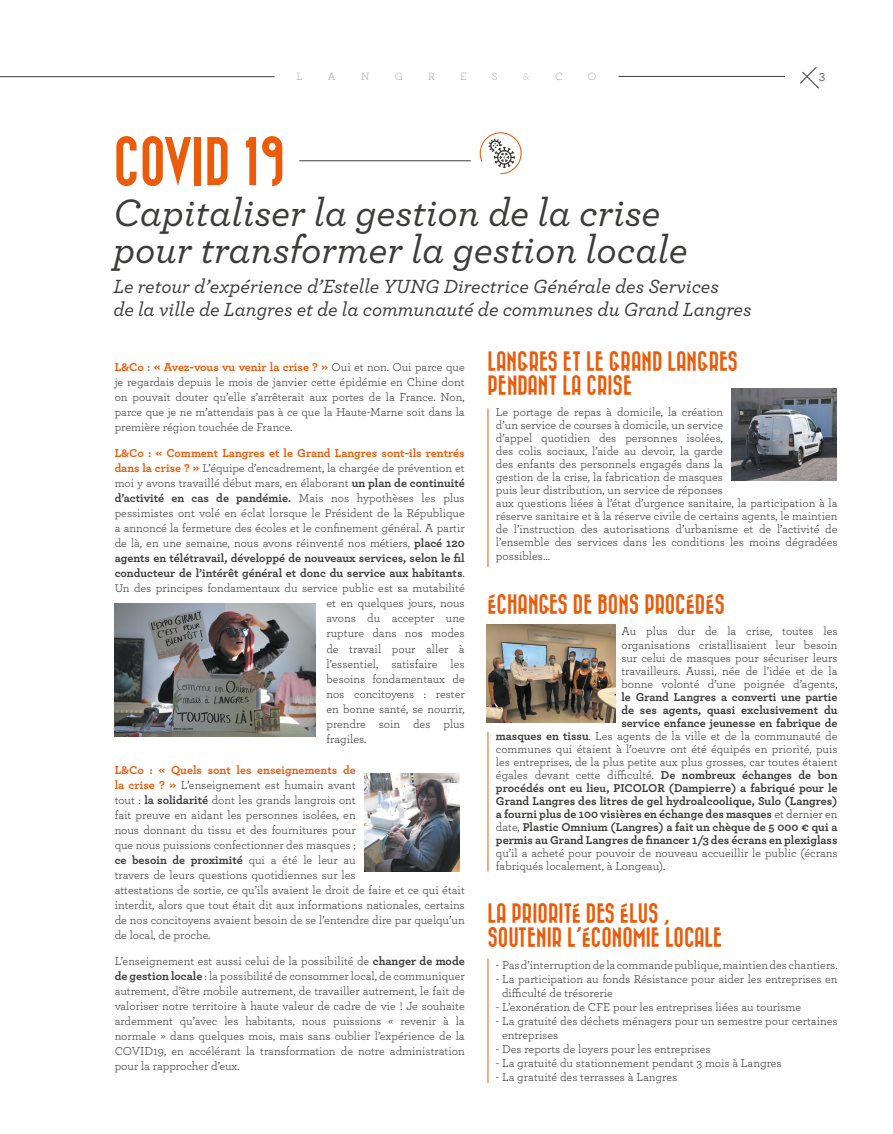
<style>
.page{position:relative;width:893px;height:1134px;background:#fff}
.page>*{position:absolute;margin:0;border:0;box-sizing:border-box;transform-origin:0 0}
.t1{font:50px "Bazar";color:#ea5b0b}
.t2{font:italic 500 40px/37px "Archer";color:#3c3c3b}
.t3{font:italic 500 20px/23px "Archer";color:#3c3c3b}
.t4{font:20px/24px "Bazar";color:#ea5b0b}
.t5{font:12px/15px "Archer";color:#3c3c3b}
.t6{font:700 12px/13px "Archer";color:#3c3c3b;text-align:right}
.t7{font:700 12px "Archer";color:#ea5b0b}
.t8{font:300 11px "Archer";color:#949494}
.t9{font:300 11px "Archer";color:#bababa}
.s1{font-weight:700;color:#ea5b0b}
.s2{font-weight:700}
.s3{font-weight:400}
</style>
<div class="page">
<hr style="left:0;top:76px;width:275px;height:1px;background:#3c3c3b">
<hr style="left:618px;top:76px;width:167px;height:1px;background:#3c3c3b">
<svg style="left:800px;top:67px;width:19px;height:22px"></svg>
<hr style="left:299px;top:160px;width:172px;height:1px;background:#3c3c3b">
<hr style="left:487px;top:408px;width:1px;height:159px;background:#ea5b0b">
<hr style="left:487px;top:732px;width:1px;height:140px;background:#ea5b0b">
<hr style="left:487px;top:959px;width:1px;height:124px;background:#ea5b0b">
<svg style="left:480px;top:132px;width:42px;height:42px"></svg>
<img style="left:115px;top:603px;width:200px;height:134px">
<img style="left:486px;top:624px;width:130px;height:99px">
<img style="left:364px;top:773px;width:95px;height:99px">
<img style="left:732px;top:389px;width:104px;height:91px">
<p class="t8" style="left:297px;top:69px;width:7px">L</p>
<p class="t8" style="left:328px;top:69px;width:9px">A</p>
<p class="t8" style="left:361px;top:69px;width:10px">N</p>
<p class="t8" style="left:395px;top:69px;width:10px">G</p>
<p class="t8" style="left:428px;top:69px;width:8px">R</p>
<p class="t8" style="left:460px;top:69px;width:8px">E</p>
<p class="t8" style="left:492px;top:69px;width:7px">S</p>
<p class="t9" style="left:523px;top:69px;width:8px">&amp;</p>
<p class="t8" style="left:555px;top:69px;width:9px">C</p>
<p class="t8" style="left:588px;top:69px;width:10px">O</p>
<p class="t5" style="left:819px;top:69px;width:8px">3</p>
<h1 class="t1" style="left:113px;top:136px;width:173px">COVID 19</h1>
<h2 class="t2" style="left:113px;top:192px;width:576px">Capitaliser la gestion de la crise pour transformer la gestion locale</h2>
<h3 class="t3" style="left:113px;top:274px;width:640px">Le retour d’expérience d’Estelle YUNG Directrice Générale des Services<br>de la ville de Langres et de la communauté de communes du Grand Langres</h3>
<p class="t5" style="left:115px;top:359px;width:352px;text-align:justify"><span class="s1">L&amp;Co : « Avez-vous vu venir la crise ? »</span> Oui et non. Oui parce que je regardais depuis le mois de janvier cette épidémie en Chine dont on pouvait douter qu’elle s’arrêterait aux portes de la France. Non, parce que je ne m’attendais pas à ce que la Haute-Marne soit dans la première région touchée de France.</p>
<p class="t7" style="left:115px;top:444px;width:352px">L&amp;Co : « Comment Langres et le Grand Langres sont-ils rentrés</p>
<p class="t5" style="left:115px;top:460px;width:352px"><span class="s1">dans la crise ? »</span> L’équipe d’encadrement, la chargée de prévention et</p>
<p class="t5" style="left:115px;top:475px;width:352px">moi y avons travaillé début mars, en élaborant <span class="s2">un plan de continuité</span></p>
<p class="t6" style="left:115px;top:491px;width:352px">d’activité en cas de pandémie. <span class="s3">Mais nos hypothèses les plus</span></p>
<p class="t5" style="left:115px;top:505px;width:352px">pessimistes ont volé en éclat lorsque le Président de la République</p>
<p class="t5" style="left:115px;top:520px;width:352px">a annoncé la fermeture des écoles et le confinement général. A partir</p>
<p class="t5" style="left:115px;top:535px;width:352px">de là, en une semaine, nous avons réinventé nos métiers, <span class="s2">placé 120</span></p>
<p class="t6" style="left:115px;top:551px;width:352px">agents en télétravail, développé de nouveaux services, selon le fil</p>
<p class="t6" style="left:115px;top:566px;width:352px">conducteur de l’intérêt général et donc du service aux habitants<span class="s3">.</span></p>
<p class="t5" style="left:115px;top:580px;width:352px">Un des principes fondamentaux du service public est sa mutabilité</p>
<p class="t5" style="left:326px;top:595px;width:140px">et en quelques jours, nous</p>
<p class="t5" style="left:326px;top:610px;width:140px">avons du accepter une</p>
<p class="t5" style="left:326px;top:625px;width:140px">rupture dans nos modes</p>
<p class="t5" style="left:326px;top:640px;width:140px">de travail pour aller à</p>
<p class="t5" style="left:326px;top:655px;width:140px">l’essentiel, satisfaire les</p>
<p class="t5" style="left:326px;top:670px;width:140px">besoins fondamentaux de</p>
<p class="t5" style="left:326px;top:685px;width:140px">nos concitoyens : rester</p>
<p class="t5" style="left:326px;top:700px;width:140px">en bonne santé, se nourrir,</p>
<p class="t5" style="left:326px;top:715px;width:140px">prendre soin des plus</p>
<p class="t5" style="left:326px;top:730px;width:42px">fragiles.</p>
<p class="t5" style="left:115px;top:762px;width:352px"><span class="s1">L&amp;Co : « Quels sont les enseignements de<br>la crise ? »</span> L’enseignement est humain avant<br>tout : <span class="s2">la solidarité</span> dont les grands langrois ont<br>fait preuve en aidant les personnes isolées, en<br>nous donnant du tissu et des fournitures pour<br>que nous puissions confectionner des masques ;<br><span class="s2">ce besoin de proximité</span> qui a été le leur au<br>travers de leurs questions quotidiennes sur les<br>attestations de sortie, ce qu’ils avaient le droit de faire et ce qui était interdit, alors que tout était dit aux informations nationales, certains de nos concitoyens avaient besoin de se l’entendre dire par quelqu’un de local, de proche.</p>
<p class="t5" style="left:115px;top:953px;width:352px;text-align:justify">L’enseignement est aussi celui de la possibilité de <span class="s2">changer de mode de gestion locale</span> : la possibilité de consommer local, de communiquer autrement, d’être mobile autrement, de travailler autrement, le fait de valoriser notre territoire à haute valeur de cadre de vie ! Je souhaite ardemment qu’avec les habitants, nous puissions « revenir à la normale » dans quelques mois, mais sans oublier l’expérience de la COVID19, en accélérant la transformation de notre administration pour la rapprocher d’eux.</p>
<h3 class="t4" style="left:487px;top:350px;width:252px">LANGRES ET LE GRAND LANGRES<br>PENDANT LA CRISE</h3>
<p class="t5" style="left:496px;top:405px;width:343px;line-height:13.1px">Le portage de repas à domicile, la création<br>d’un service de courses à domicile, un service<br>d’appel quotidien des personnes isolées,<br>des colis sociaux, l’aide au devoir, la garde<br>des enfants des personnels engagés dans la<br>gestion de la crise, la fabrication de masques<br>puis leur distribution, un service de réponses<br>aux questions liées à l’état d’urgence sanitaire, la participation à la réserve sanitaire et à la réserve civile de certains agents, le maintien de l’instruction des autorisations d’urbanisme et de l’activité de l’ensemble des services dans les conditions les moins dégradées possibles…</p>
<h3 class="t4" style="left:487px;top:593px;width:239px">ÉCHANGES DE BONS PROCÉDÉS</h3>
<p class="t5" style="left:621px;top:624px;width:218px;line-height:13.2px;text-align:justify">Au plus dur de la crise, toutes les organisations cristallisaient leur besoin sur celui de masques pour sécuriser leurs travailleurs. Aussi, née de l’idée et de la bonne volonté d’une poignée d’agents,</p>
<p class="t6" style="left:496px;top:690px;width:343px">le Grand Langres a converti une partie<br>de ses agents, quasi exclusivement du<br>service enfance jeunesse en fabrique de<br>masques en tissu<span class="s3">. Les agents de la ville et de la communauté de communes qui étaient à l’oeuvre ont été équipés en priorité, puis les entreprises, de la plus petite aux plus grosses, car toutes étaient égales devant cette difficulté.</span> De nombreux échanges de bon procédés ont eu lieu, PICOLOR (Dampierre) a fabriqué pour le Grand Langres des litres de gel hydroalcoolique, Sulo (Langres) a fourni plus de 100 visières en échange des masques <span class="s3">et dernier en date,</span> Plastic Omnium (Langres) a fait un chèque de 5 000 € qui a permis au Grand Langres de financer 1/3 des écrans en plexiglass</p>
<p class="t5" style="left:496px;top:846px;width:343px;line-height:13px">qu’il a acheté pour pouvoir de nouveau accueillir le public (écrans fabriqués localement, à Longeau).</p>
<h3 class="t4" style="left:487px;top:902px;width:236px">LA PRIORITÉ DES ÉLUS ,<br>SOUTENIR L’ÉCONOMIE LOCALE</h3>
<p class="t5" style="left:496px;top:957px;width:343px">- Pas d’interruption de la commande publique, maintien des chantiers.</p>
<p class="t5" style="left:502px;top:971px;width:337px;line-height:14px;text-indent:-6px">- La participation au fonds Résistance pour aider les entreprises en difficulté de trésorerie</p>
<p class="t5" style="left:496px;top:999px;width:307px">- L’exonération de CFE pour les entreprises liées au tourisme</p>
<p class="t5" style="left:502px;top:1013px;width:337px;line-height:14px;text-indent:-6px">- La gratuité des déchets ménagers pour un semestre pour certaines entreprises</p>
<p class="t5" style="left:496px;top:1041px;width:216px">- Des reports de loyers pour les entreprises</p>
<p class="t5" style="left:496px;top:1055px;width:287px">- La gratuité du stationnement pendant 3 mois à Langres</p>
<p class="t5" style="left:496px;top:1069px;width:183px">- La gratuité des terrasses à Langres</p>
</div>
